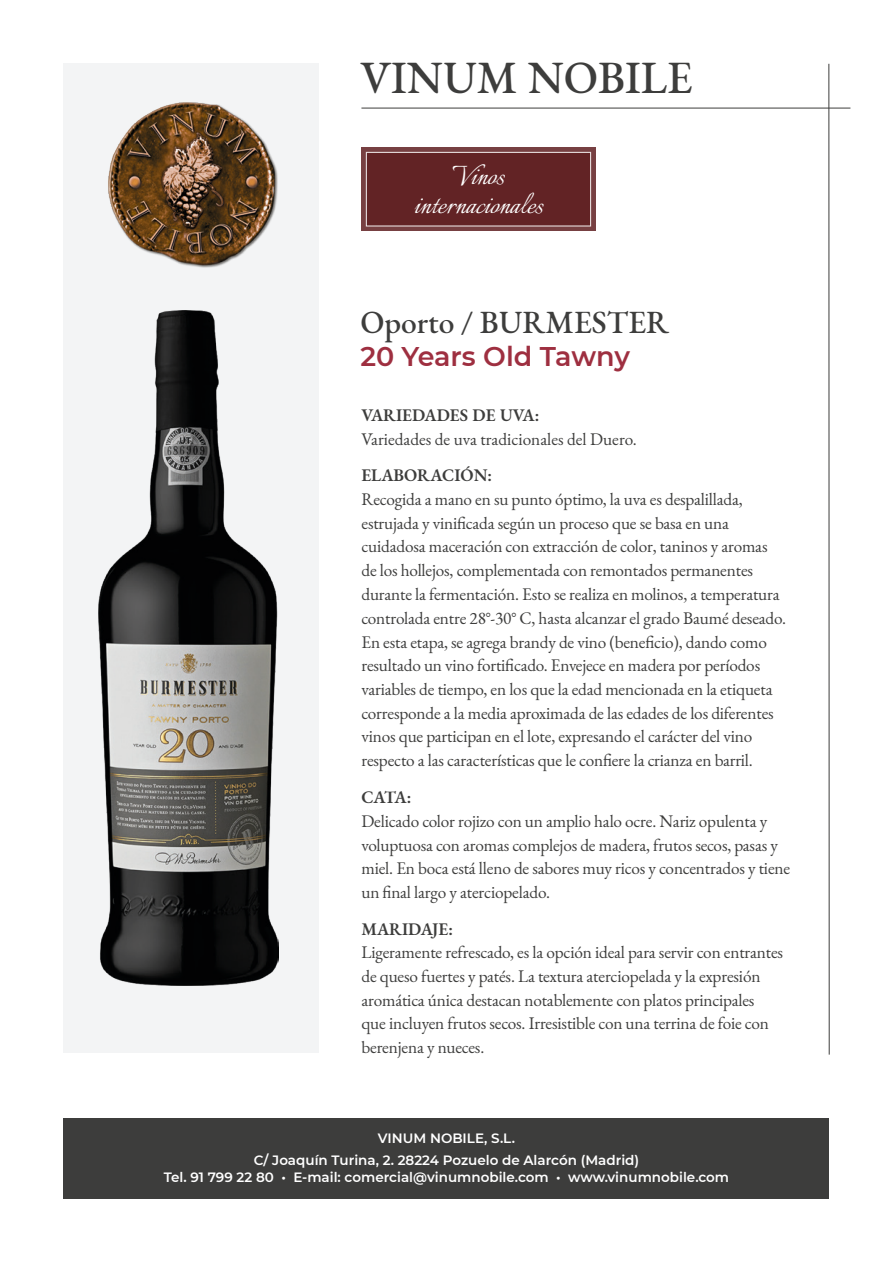
<style>
.page{position:relative;width:893px;height:1263px;background:#fff}
.page>*{position:absolute;margin:0;border:0;box-sizing:border-box;transform-origin:0 0}
.t1{font:500 45px "EB Garamond";color:#3d3d3c}
.t2{font:33.45px "Italianno";color:#fff}
.t3{font:500 31.5px "EB Garamond";color:#3d3d3c}
.t4{font:600 27px "Montserrat";letter-spacing:-.005em;color:#9e2f40}
.t5{font:17.25px/23.7px "EB Garamond";letter-spacing:-.01em;color:#3d3d3c}
.t6{font:600 17.25px "EB Garamond";color:#3d3d3c}
.t7{font:600 13.5px "Montserrat";color:#fff}
</style>
<div class="page">
<svg style="left:361px;top:147px;width:234px;height:84px;background:#794345"></svg>
<div style="left:366px;top:152px;width:225px;height:75px;background:#5f1e20;border:1px solid #fff"></div>
<div style="left:64px;top:64px;width:255px;height:989px;background:#f3f4f5"></div>
<img style="left:99px;top:310px;width:180px;height:675px">
<div style="left:64px;top:1118px;width:765px;height:81px;background:#3d3d3c"></div>
<img style="left:108px;top:102px;width:170px;height:166px">
<hr style="left:829px;top:64px;width:1px;height:990px;background:#3d3d3c">
<hr style="left:361px;top:108px;width:489px;height:1px;background:#3d3d3c">
<p class="t1" style="left:360px;top:49px;width:334px">VINUM NOBILE</p>
<p class="t2" style="left:452px;top:157px;width:53px">Vinos</p>
<p class="t2" style="left:414px;top:186px;width:131px">internacionales</p>
<p class="t3" style="left:360px;top:302px;width:310px">Oporto / BURMESTER</p>
<p class="t4" style="left:360px;top:337px;width:271px">20 Years Old Tawny</p>
<p class="t6" style="left:361px;top:404px;width:179px">VARIEDADES DE UVA:</p>
<p class="t5" style="left:361px;top:427px;width:277px">Variedades de uva tradicionales del Duero.</p>
<p class="t6" style="left:361px;top:464px;width:132px">ELABORACIÓN:</p>
<p class="t5" style="left:361px;top:487px;width:426px">Recogida a mano en su punto óptimo, la uva es despalillada, estrujada y vinificada según un proceso que se basa en una cuidadosa maceración con extracción de color, taninos y aromas de los hollejos, complementada con remontados permanentes durante la fermentación. Esto se realiza en molinos, a temperatura controlada entre 28°-30° C, hasta alcanzar el grado Baumé deseado.<br>En esta etapa, se agrega brandy de vino (beneficio), dando como resultado un vino fortificado. Envejece en madera por períodos variables de tiempo, en los que la edad mencionada en la etiqueta corresponde a la media aproximada de las edades de los diferentes vinos que participan en el lote, expresando el carácter del vino respecto a las características que le confiere la crianza en barril.</p>
<p class="t6" style="left:361px;top:786px;width:52px">CATA:</p>
<p class="t5" style="left:361px;top:809px;width:430px">Delicado color rojizo con un amplio halo ocre. Nariz opulenta y voluptuosa con aromas complejos de madera, frutos secos, pasas y miel. En boca está lleno de sabores muy ricos y concentrados y tiene un final largo y aterciopelado.</p>
<p class="t6" style="left:361px;top:918px;width:93px">MARIDAJE:</p>
<p class="t5" style="left:361px;top:941px;width:423px">Ligeramente refrescado, es la opción ideal para servir con entrantes de queso fuertes y patés. La textura aterciopelada y la expresión aromática única destacan notablemente con platos principales que incluyen frutos secos. Irresistible con una terrina de foie con berenjena y nueces.</p>
<p class="t7" style="left:378px;top:1129px;width:139px">VINUM NOBILE, S.L.</p>
<p class="t7" style="left:254px;top:1150px;width:387px">C/ Joaquín Turina, 2. 28224 Pozuelo de Alarcón (Madrid)</p>
<p class="t7" style="left:164px;top:1167px;width:567px">Tel. 91 799 22 80 • E-mail: comercial@vinumnobile.com • www.vinumnobile.com</p>
</div>
